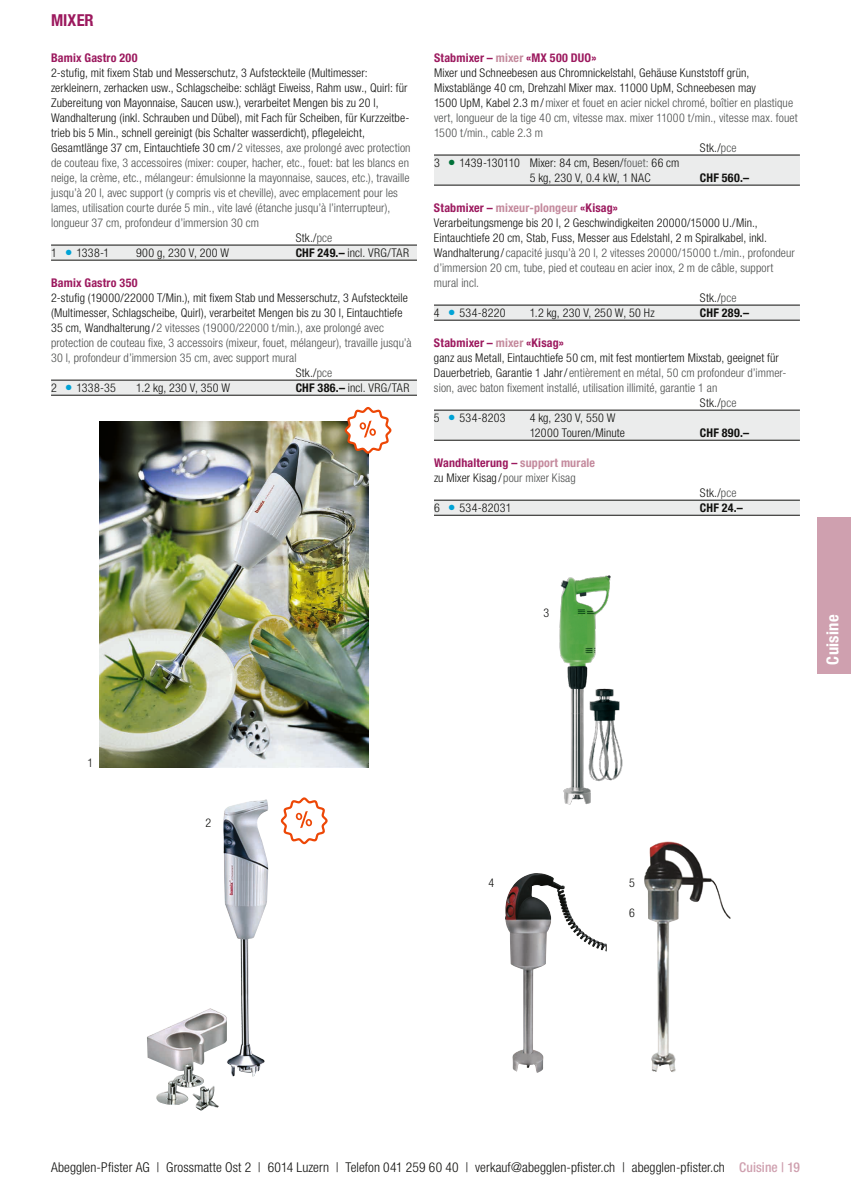
<style>
.page{position:relative;width:851px;height:1191px;background:#fff}
.page>*{position:absolute;margin:0;border:0;box-sizing:border-box;transform-origin:0 0}
.t1{font:700 condensed 16.5px "Helvetica Neue LT Std";letter-spacing:.02em;color:#fff}
.t2{font:700 condensed 16.5px "Helvetica Neue LT Std";letter-spacing:.005em;color:#9c195e}
.t3{font:300 condensed 13.5px "Helvetica Neue LT Std";letter-spacing:.005em;color:#11110f}
.t4{font:300 condensed 12px/15px "Helvetica Neue LT Std";letter-spacing:.01em;color:#11110f}
.t5{font:300 condensed 12px "Helvetica Neue LT Std";letter-spacing:.01em;color:#4d4f4e}
.t6{font:700 condensed 12px/15px "Helvetica Neue LT Std";letter-spacing:.015em;color:#9c195e}
.t7{font:700 condensed 12px "Helvetica Neue LT Std";letter-spacing:.015em;color:#11110f}
.s1{color:#11110f}
.s2{color:#4d4f4e}
.s3{color:#00a3d6}
.s4{font-weight:700}
.s5{color:#c48a9d}
.s6{color:#007138}
.s7{font-weight:300;color:#11110f}
.s8{font-weight:300;color:#4d4f4e}
.s9{font-weight:500;color:#cfa0af}
</style>
<div class="page">
<div style="left:816px;top:517px;width:34px;height:157px;background:#cfa0af"></div>
<div style="left:51px;top:245px;width:366px;height:15px;background:#ebecec"></div>
<hr style="left:51px;top:245px;width:366px;height:1px;background:#11110f">
<hr style="left:51px;top:260px;width:366px;height:1px;background:#11110f">
<div style="left:51px;top:380px;width:366px;height:15px;background:#ebecec"></div>
<hr style="left:51px;top:380px;width:366px;height:1px;background:#11110f">
<hr style="left:51px;top:395px;width:366px;height:1px;background:#11110f">
<div style="left:434px;top:155px;width:365px;height:30px;background:#ebecec"></div>
<hr style="left:434px;top:155px;width:365px;height:1px;background:#11110f">
<hr style="left:434px;top:185px;width:365px;height:1px;background:#11110f">
<div style="left:434px;top:305px;width:365px;height:15px;background:#ebecec"></div>
<hr style="left:434px;top:305px;width:365px;height:1px;background:#11110f">
<hr style="left:434px;top:320px;width:365px;height:1px;background:#11110f">
<div style="left:434px;top:410px;width:365px;height:30px;background:#ebecec"></div>
<hr style="left:434px;top:410px;width:365px;height:1px;background:#11110f">
<hr style="left:434px;top:440px;width:365px;height:1px;background:#11110f">
<div style="left:434px;top:500px;width:365px;height:15px;background:#ebecec"></div>
<hr style="left:434px;top:500px;width:365px;height:1px;background:#11110f">
<hr style="left:434px;top:515px;width:365px;height:1px;background:#11110f">
<img style="left:644px;top:841px;width:86px;height:231px">
<img style="left:505px;top:874px;width:74px;height:199px">
<img style="left:100px;top:422px;width:268px;height:345px">
<img style="left:147px;top:799px;width:121px;height:311px">
<img style="left:559px;top:575px;width:64px;height:230px">
<svg style="left:343px;top:407px;width:49px;height:48px"></svg>
<svg style="left:280px;top:797px;width:48px;height:48px"></svg>
<h1 class="t2" style="left:51px;top:10px;width:44px">MIXER</h1>
<p class="t6" style="left:51px;top:50px;width:88px">Bamix Gastro 200</p>
<p class="t4" style="left:51px;top:65px;width:318px">2-stufig, mit fixem Stab und Messerschutz, 3 Aufsteckteile (Multimesser:</p>
<p class="t4" style="left:51px;top:80px;width:358px">zerkleinern, zerhacken usw., Schlagscheibe: schlägt Eiweiss, Rahm usw., Quirl: für</p>
<p class="t4" style="left:51px;top:95px;width:329px">Zubereitung von Mayonnaise, Saucen usw.), verarbeitet Mengen bis zu 20 l,</p>
<p class="t4" style="left:51px;top:110px;width:360px">Wandhalterung (inkl. Schrauben und Dübel), mit Fach für Scheiben, für Kurzzeitbe-</p>
<p class="t4" style="left:51px;top:125px;width:315px">trieb bis 5 Min., schnell gereinigt (bis Schalter wasserdicht), pflegeleicht,</p>
<p class="t5" style="left:51px;top:141px;width:361px"><span class="s1">Gesamtlänge 37 cm, Eintauchtiefe 30 cm/</span> 2 vitesses, axe prolongé avec protection</p>
<p class="t5" style="left:51px;top:156px;width:359px">de couteau fixe, 3 accessoires (mixer: couper, hacher, etc., fouet: bat les blancs en</p>
<p class="t5" style="left:51px;top:171px;width:360px">neige, la crème, etc., mélangeur: émulsionne la mayonnaise, sauces, etc.), travaille</p>
<p class="t5" style="left:51px;top:186px;width:348px">jusqu’à 20 l, avec support (y compris vis et cheville), avec emplacement pour les</p>
<p class="t5" style="left:51px;top:201px;width:340px">lames, utilisation courte durée 5 min., vite lavé (étanche jusqu’à l’interrupteur),</p>
<p class="t5" style="left:51px;top:216px;width:209px">longueur 37 cm, profondeur d’immersion 30 cm</p>
<p class="t4" style="left:296px;top:230px;width:38px">Stk./<span class="s2">pce</span></p>
<p class="t4" style="left:51px;top:245px;width:60px">1 <span class="s3">●</span> 1338-1</p>
<p class="t4" style="left:136px;top:245px;width:95px">900 g, 230 V, 200 W</p>
<p class="t4" style="left:296px;top:245px;width:115px"><span class="s4">CHF 249.–</span> incl. VRG/TAR</p>
<p class="t6" style="left:51px;top:275px;width:88px">Bamix Gastro 350</p>
<p class="t4" style="left:51px;top:290px;width:358px">2-stufig (19000/22000 T/Min.), mit fixem Stab und Messerschutz, 3 Aufsteckteile</p>
<p class="t4" style="left:51px;top:305px;width:353px">(Multimesser, Schlagscheibe, Quirl), verarbeitet Mengen bis zu 30 l, Eintauchtiefe</p>
<p class="t5" style="left:51px;top:321px;width:334px"><span class="s1">35 cm, Wandhalterung /</span> 2 vitesses (19000/22000 t/min.), axe prolongé avec</p>
<p class="t5" style="left:51px;top:336px;width:362px">protection de couteau fixe, 3 accessoirs (mixeur, fouet, mélangeur), travaille jusqu’à</p>
<p class="t5" style="left:51px;top:351px;width:247px">30 l, profondeur d’immersion 35 cm, avec support mural</p>
<p class="t4" style="left:296px;top:365px;width:38px">Stk./<span class="s2">pce</span></p>
<p class="t4" style="left:51px;top:380px;width:66px">2 <span class="s3">●</span> 1338-35</p>
<p class="t4" style="left:136px;top:380px;width:96px">1.2 kg, 230 V, 350 W</p>
<p class="t4" style="left:296px;top:380px;width:115px"><span class="s4">CHF 386.–</span> incl. VRG/TAR</p>
<p class="t6" style="left:434px;top:50px;width:164px">Stabmixer – <span class="s5">mixer</span> «MX 500 DUO»</p>
<p class="t4" style="left:434px;top:65px;width:317px">Mixer und Schneebesen aus Chromnickelstahl, Gehäuse Kunststoff grün,</p>
<p class="t4" style="left:434px;top:80px;width:323px">Mixstablänge 40 cm, Drehzahl Mixer max. 11000 UpM, Schneebesen may</p>
<p class="t5" style="left:434px;top:96px;width:360px"><span class="s1">1500 UpM, Kabel 2.3 m/</span>mixer et fouet en acier nickel chromé, boîtier en plastique</p>
<p class="t5" style="left:434px;top:111px;width:365px">vert, longueur de la tige 40 cm, vitesse max. mixer 11000 t/min., vitesse max. fouet</p>
<p class="t5" style="left:434px;top:126px;width:111px">1500 t/min., cable 2.3 m</p>
<p class="t4" style="left:699px;top:140px;width:38px">Stk./<span class="s2">pce</span></p>
<p class="t4" style="left:434px;top:155px;width:247px">3 <span class="s6">●</span> 1439-130110 Mixer: 84 cm, Besen/<span class="s2">fouet:</span> 66 cm</p>
<p class="t4" style="left:529px;top:170px;width:122px">5 kg, 230 V, 0.4 kW, 1 NAC</p>
<p class="t7" style="left:699px;top:170px;width:51px">CHF 560.–</p>
<p class="t6" style="left:434px;top:200px;width:185px">Stabmixer – <span class="s5">mixeur-plongeur</span> «Kisag»</p>
<p class="t4" style="left:434px;top:215px;width:325px">Verarbeitungsmenge bis 20 l, 2 Geschwindigkeiten 20000/15000 U./Min.,</p>
<p class="t4" style="left:434px;top:230px;width:334px">Eintauchtiefe 20 cm, Stab, Fuss, Messer aus Edelstahl, 2 m Spiralkabel, inkl.</p>
<p class="t5" style="left:434px;top:246px;width:362px"><span class="s1">Wandhalterung /</span> capacité jusqu’à 20 l, 2 vitesses 20000/15000 t./min., profondeur</p>
<p class="t5" style="left:434px;top:261px;width:341px">d’immersion 20 cm, tube, pied et couteau en acier inox, 2 m de câble, support</p>
<p class="t5" style="left:434px;top:276px;width:47px">mural incl.</p>
<p class="t4" style="left:699px;top:290px;width:38px">Stk./<span class="s2">pce</span></p>
<p class="t4" style="left:434px;top:305px;width:73px">4 <span class="s3">●</span> 534-8220</p>
<p class="t4" style="left:529px;top:305px;width:126px">1.2 kg, 230 V, 250 W, 50 Hz</p>
<p class="t7" style="left:699px;top:305px;width:51px">CHF 289.–</p>
<p class="t6" style="left:434px;top:335px;width:131px">Stabmixer – <span class="s5">mixer</span> «Kisag»</p>
<p class="t4" style="left:434px;top:350px;width:346px">ganz aus Metall, Eintauchtiefe 50 cm, mit fest montiertem Mixstab, geeignet für</p>
<p class="t5" style="left:434px;top:366px;width:354px"><span class="s1">Dauerbetrieb, Garantie 1 Jahr/</span> entièrement en métal, 50 cm profondeur d’immer-</p>
<p class="t5" style="left:434px;top:381px;width:285px">sion, avec baton fixement installé, utilisation illimité, garantie 1 an</p>
<p class="t4" style="left:699px;top:395px;width:38px">Stk./<span class="s2">pce</span></p>
<p class="t4" style="left:434px;top:410px;width:73px">5 <span class="s3">●</span> 534-8203</p>
<p class="t4" style="left:529px;top:410px;width:97px">4 kg, 230 V, 550 W<br>12000 Touren/Minute</p>
<p class="t7" style="left:699px;top:425px;width:51px">CHF 890.–</p>
<p class="t6" style="left:434px;top:455px;width:163px">Wandhalterung – <span class="s5">support murale </span><span class="s7">zu Mixer Kisag /</span> <span class="s8">pour mixer Kisag</span></p>
<p class="t4" style="left:699px;top:485px;width:38px">Stk./<span class="s2">pce</span></p>
<p class="t4" style="left:434px;top:500px;width:79px">6 <span class="s3">●</span> 534-82031</p>
<p class="t7" style="left:699px;top:500px;width:44px">CHF 24.–</p>
<p class="t4" style="left:87px;top:755px;width:7px">1</p>
<p class="t4" style="left:205px;top:815px;width:7px">2</p>
<p class="t4" style="left:543px;top:605px;width:7px">3</p>
<p class="t4" style="left:488px;top:875px;width:7px">4</p>
<p class="t4" style="left:629px;top:875px;width:7px">5</p>
<p class="t4" style="left:629px;top:905px;width:7px">6</p>
<h1 class="t1" style="left:822px;top:664px;width:52px;rotate:-90deg">Cuisine</h1>
<p class="t3" style="left:51px;top:1159px;width:750px">Abegglen-Pfister AG | Grossmatte Ost 2 | 6014 Luzern | Telefon 041 259 60 40 | verkauf@abegglen-pfister.ch | abegglen-pfister.ch <span class="s9">Cuisine | 19</span></p>
</div>
